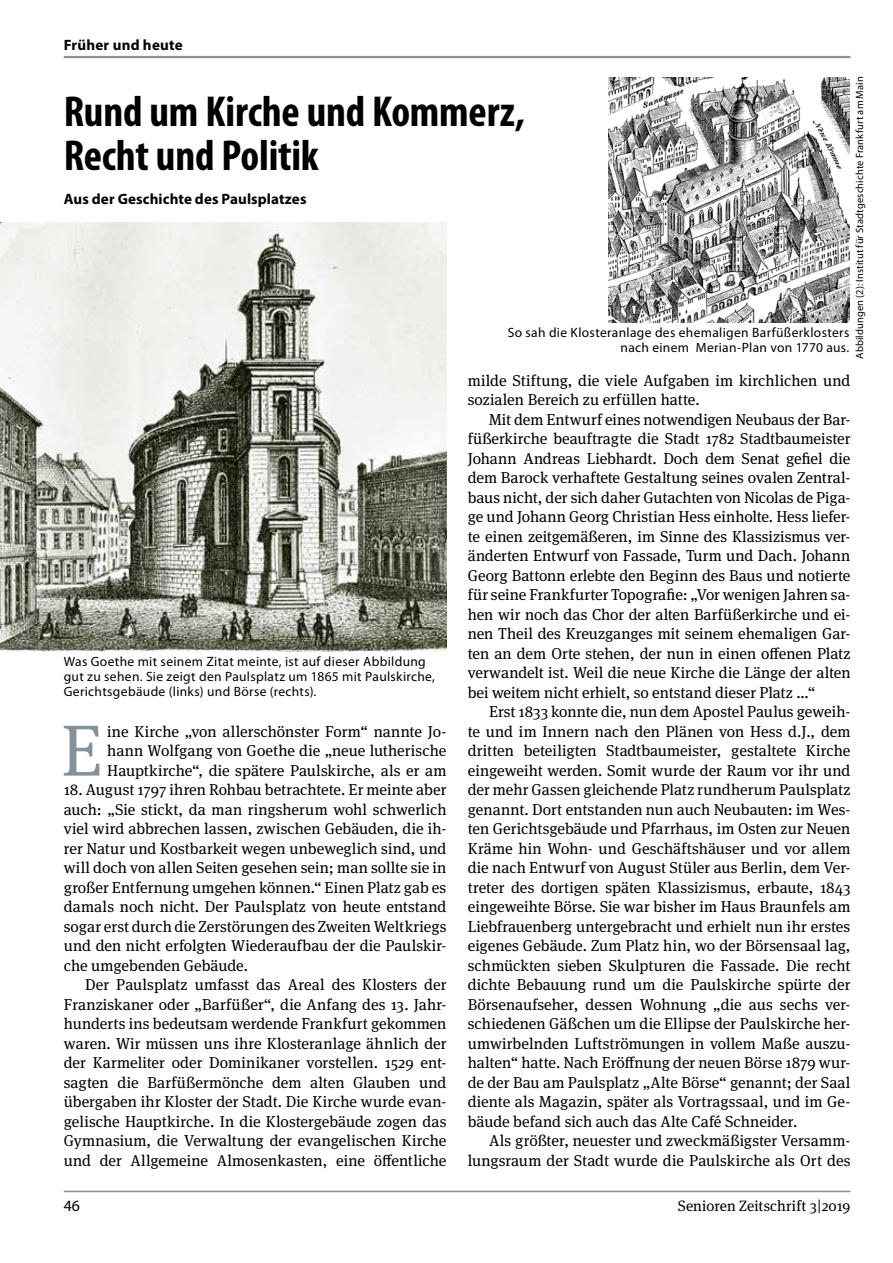
<style>
.page{position:relative;width:893px;height:1263px;background:#fff}
.page>*{position:absolute;margin:0;border:0;box-sizing:border-box;transform-origin:0 0}
.t1{font:72.3px "Meta Serif OT";color:#83929b}
.t2{font:700 condensed 43.5px/43.5px "Myriad Pro";letter-spacing:-.005em;color:#000}
.t3{font:15.75px/19.5px "Meta Serif OT";color:#000;text-align:justify}
.t4{font:15.75px "Myriad Pro";color:#000}
.t5{font:700 15px "Myriad Pro";letter-spacing:.01em;color:#000}
.t6{font:15px "Meta Serif OT";letter-spacing:.005em;color:#000}
.t7{font:13.5px/15px "Myriad Pro";letter-spacing:.025em;color:#000}
.t8{font:10.5px "Myriad Pro";letter-spacing:.01em;color:#000}
</style>
<div class="page">
<hr style="left:64px;top:1191px;width:786px;height:1px;background:#83929b">
<img style="left:609px;top:77px;width:240px;height:245px">
<hr style="left:64px;top:56px;width:786px;height:2px;background:#83929b">
<img style="left:0;top:223px;width:446px;height:428px">
<p class="t5" style="left:64px;top:35px;width:121px">Früher und heute</p>
<p class="t8" style="left:854px;top:359px;width:284px;rotate:-90deg">Abbildungen (2): Institut für Stadtgeschichte Frankfurt am Main</p>
<h2 class="t2" style="left:64px;top:89px;width:463px">Rund um Kirche und Kommerz,<br>Recht und Politik</h2>
<p class="t5" style="left:64px;top:189px;width:244px">Aus der Geschichte des Paulsplatzes</p>
<p class="t7" style="left:508px;top:326px;width:343px;text-align:right">So sah die Klosteranlage des ehemaligen Barfüßerklosters nach einem Merian-Plan von 1770 aus.</p>
<p class="t7" style="left:64px;top:654px;width:373px">Was Goethe mit seinem Zitat meinte, ist auf dieser Abbildung gut zu sehen. Sie zeigt den Paulsplatz um 1865 mit Paulskirche,<br>Gerichtsgebäude (links) und Börse (rechts).</p>
<h1 class="t1" style="left:61px;top:709px;width:42px">E</h1>
<p class="t3" style="left:107px;top:722px;width:341px">ine Kirche „von allerschönster Form“ nannte Jo&shy;hann Wolfgang von Goethe die „neue lutherische Hauptkirche“, die spätere Paulskirche, als er am</p>
<p class="t3" style="left:64px;top:780px;width:384px">18. August 1797 ihren Rohbau betrachtete. Er meinte aber auch: „Sie stickt, da man ringsherum wohl schwerlich viel wird abbrechen lassen, zwischen Gebäuden, die ih&shy;rer Natur und Kostbarkeit wegen unbeweglich sind, und will doch von allen Seiten gesehen sein; man sollte sie in großer Entfernung umgehen können.“ Einen Platz gab es damals noch nicht. Der Paulsplatz von heute entstand sogar erst durch die Zerstörungen des Zweiten Weltkriegs und den nicht erfolgten Wiederaufbau der die Paulskir&shy;che umgebenden Gebäude.</p>
<p class="t3" style="left:64px;top:975px;width:384px;text-indent:21px">Der Paulsplatz umfasst das Areal des Klosters der Franziskaner oder „Barfüßer“, die Anfang des 13. Jahr&shy;hunderts ins bedeutsam werdende Frankfurt gekommen waren. Wir müssen uns ihre Klosteranlage ähnlich der der Karmeliter oder Dominikaner vorstellen. 1529 ent&shy;sagten die Barfüßermönche dem alten Glauben und übergaben ihr Kloster der Stadt. Die Kirche wurde evan&shy;gelische Hauptkirche. In die Klostergebäude zogen das Gymnasium, die Verwaltung der evangelischen Kirche und der Allgemeine Almosenkasten, eine öffentliche</p>
<p class="t3" style="left:468px;top:371px;width:384px">milde Stiftung, die viele Aufgaben im kirchlichen und sozialen Bereich zu erfüllen hatte.</p>
<p class="t3" style="left:468px;top:410px;width:384px;text-indent:21px">Mit dem Entwurf eines notwendigen Neubaus der Bar&shy;füßerkirche beauftragte die Stadt 1782 Stadtbaumeister Johann Andreas Liebhardt. Doch dem Senat gefiel die dem Barock verhaftete Gestaltung seines ovalen Zentral&shy;baus nicht, der sich daher Gutachten von Nicolas de Piga&shy;ge und Johann Georg Christian Hess einholte. Hess liefer&shy;te einen zeitgemäßeren, im Sinne des Klassizismus ver&shy;änderten Entwurf von Fassade, Turm und Dach. Johann Georg Battonn erlebte den Beginn des Baus und notierte für seine Frankfurter Topografie: „Vor wenigen Jahren sa&shy;hen wir noch das Chor der alten Barfüßerkirche und ei&shy;nen Theil des Kreuzganges mit seinem ehemaligen Gar&shy;ten an dem Orte stehen, der nun in einen offenen Platz verwandelt ist. Weil die neue Kirche die Länge der alten bei weitem nicht erhielt, so entstand dieser Platz ...“</p>
<p class="t3" style="left:468px;top:702px;width:384px;text-indent:21px">Erst 1833 konnte die, nun dem Apostel Paulus geweih&shy;te und im Innern nach den Plänen von Hess d.J., dem dritten beteiligten Stadtbaumeister, gestaltete Kirche eingeweiht werden. Somit wurde der Raum vor ihr und der mehr Gassen gleichende Platz rundherum Paulsplatz genannt. Dort entstanden nun auch Neubauten: im Wes&shy;ten Gerichtsgebäude und Pfarrhaus, im Osten zur Neuen Kräme hin Wohn- und Geschäftshäuser und vor allem die nach Entwurf von August Stüler aus Berlin, dem Ver&shy;treter des dortigen späten Klassizismus, erbaute, 1843 eingeweihte Börse. Sie war bisher im Haus Braunfels am Liebfrauenberg untergebracht und erhielt nun ihr erstes eigenes Gebäude. Zum Platz hin, wo der Börsensaal lag, schmückten sieben Skulpturen die Fassade. Die recht dichte Bebauung rund um die Paulskirche spürte der Börsenaufseher, dessen Wohnung „die aus sechs ver&shy;schiedenen Gäßchen um die Ellipse der Paulskirche her&shy;umwirbelnden Luftströmungen in vollem Maße auszu&shy;halten“ hatte. Nach Eröffnung der neuen Börse 1879 wur&shy;de der Bau am Paulsplatz „Alte Börse“ genannt; der Saal diente als Magazin, später als Vortragssaal, und im Ge&shy;bäude befand sich auch das Alte Café Schneider.</p>
<p class="t3" style="left:468px;top:1131px;width:384px;text-align:right">Als größter, neuester und zweckmäßigster Versamm&shy;lungsraum der Stadt wurde die Paulskirche als Ort des</p>
<p class="t4" style="left:64px;top:1197px;width:18px">46</p>
<p class="t6" style="left:678px;top:1197px;width:174px">Senioren Zeitschrift 3|2019</p>
</div>
